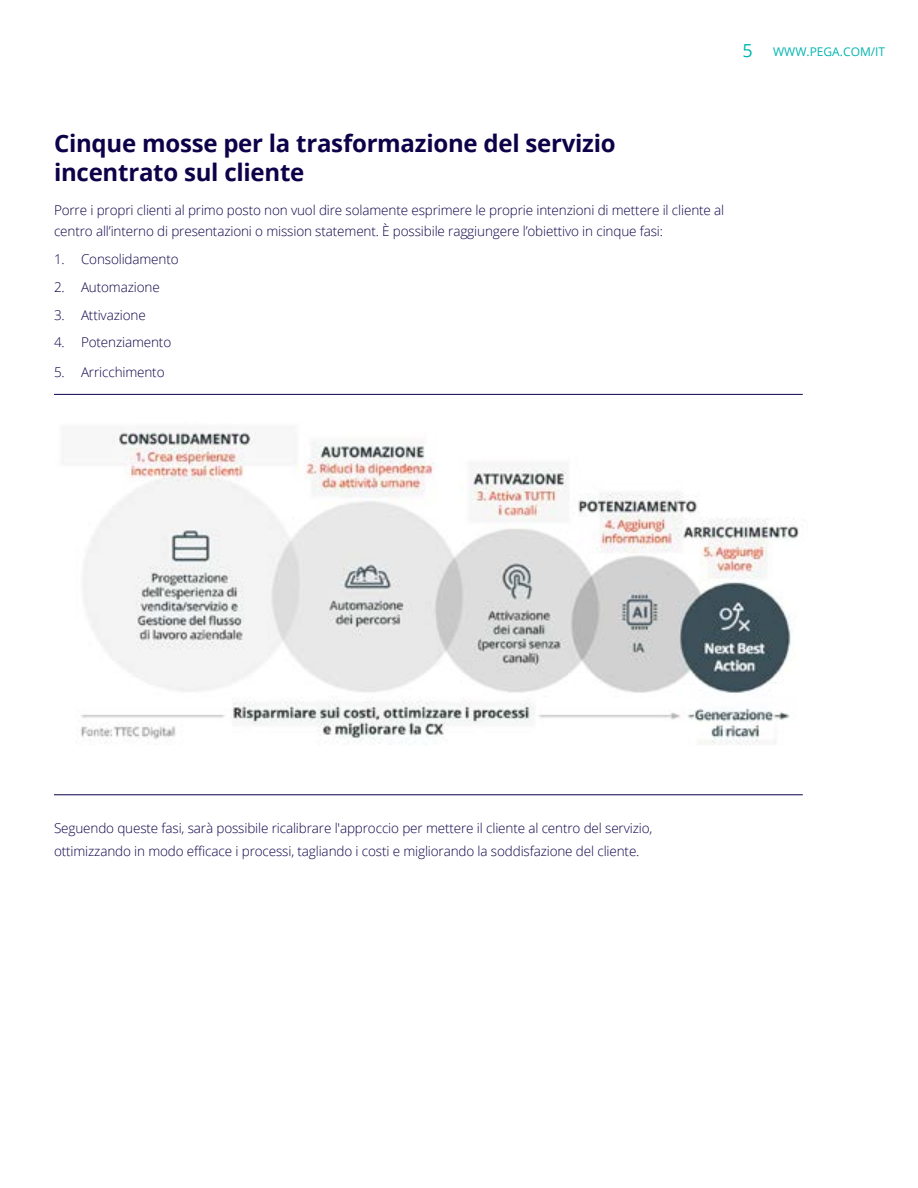
<style>
.page{position:relative;width:918px;height:1188px;background:#fff}
.page>*{position:absolute;margin:0;border:0;box-sizing:border-box;transform-origin:0 0}
.t1{font:700 24px/28.5px "Open Sans";letter-spacing:-.01em;color:#0e0048}
.t2{font:300 13.5px/21px "Open Sans";letter-spacing:-.01em;color:#0e0048}
.t3{font:12px "Open Sans";color:#00b5af}
.s1{font-size:18px}
</style>
<div class="page">
<img style="left:54px;top:432px;width:749px;height:363px">
<hr style="left:54px;top:394px;width:749px;height:1px;background:#0e0048">
<hr style="left:54px;top:795px;width:749px;height:1px;background:#0e0048">
<p class="t3" style="left:743px;top:44px;width:144px"><span class="s1">5</span> WWW.PEGA.COM/IT</p>
<h1 class="t1" style="left:54px;top:129px;width:563px">Cinque mosse per la trasformazione del servizio incentrato sul cliente</h1>
<p class="t2" style="left:54px;top:199px;width:672px">Porre i propri clienti al primo posto non vuol dire solamente esprimere le proprie intenzioni di mettere il cliente al centro all’interno di presentazioni o mission statement. È possibile raggiungere l’obiettivo in cinque fasi:</p>
<p class="t2" style="left:54px;top:248px;width:126px">1. Consolidamento</p>
<p class="t2" style="left:54px;top:276px;width:107px">2. Automazione</p>
<p class="t2" style="left:54px;top:304px;width:93px">3. Attivazione</p>
<p class="t2" style="left:54px;top:332px;width:119px">4. Potenziamento</p>
<p class="t2" style="left:54px;top:361px;width:112px">5. Arricchimento</p>
<p class="t2" style="left:54px;top:817px;width:600px;line-height:22.5px">Seguendo queste fasi, sarà possibile ricalibrare l'approccio per mettere il cliente al centro del servizio, ottimizzando in modo efficace i processi, tagliando i costi e migliorando la soddisfazione del cliente.</p>
</div>
